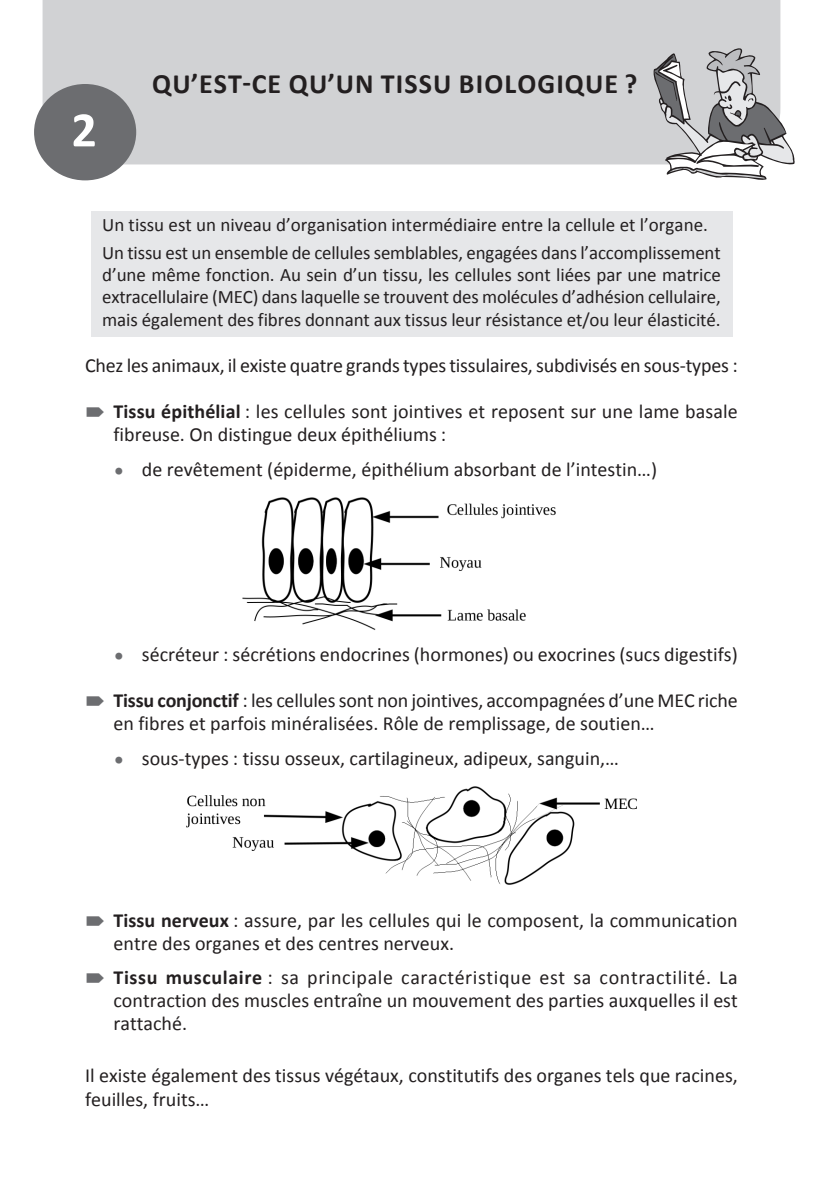
<style>
.page{position:relative;width:823px;height:1191px;background:#fff}
.page>*{position:absolute;margin:0;border:0;box-sizing:border-box;transform-origin:0 0}
.t1{font:700 50px "Calibri";color:#fff}
.t2{font:700 28px "Calibri";letter-spacing:.04em;color:#231f20}
.t3{font:20px/23px "Calibri";color:#231f20}
.t4{font:19px/22.4px "Calibri";letter-spacing:-.005em;color:#231f20}
.s1{font-weight:700}
.s2{font-size:22px;color:#6c6d70}
</style>
<div class="page">
<div style="left:43px;top:0;width:737px;height:164px;background:#d1d2d4"></div>
<svg style="left:653px;top:48px;width:141px;height:132px"></svg>
<div style="left:34px;top:84px;width:102px;height:96px;background:#6c6d70;border-radius:50%"></div>
<div style="left:91px;top:211px;width:640px;height:30px;background:#e6e7e9"></div>
<div style="left:91px;top:239px;width:640px;height:97px;background:#e6e7e9"></div>
<img style="left:242px;top:497px;width:314px;height:133px">
<img style="left:186px;top:786px;width:451px;height:99px">
<h1 class="t1" style="left:71px;top:94px;width:27px">2</h1>
<h2 class="t2" style="left:152px;top:64px;width:486px">QU’EST-CE QU’UN TISSU BIOLOGIQUE ?</h2>
<p class="t4" style="left:102px;top:211px;width:619px;line-height:27.6px">Un tissu est un niveau d’organisation intermédiaire entre la cellule et l’organe.<br>Un tissu est un ensemble de cellules semblables, engagées dans l’accomplissement</p>
<p class="t4" style="left:102px;top:263px;width:620px;text-align:justify">d’une même fonction. Au sein d’un tissu, les cellules sont liées par une matrice extracellulaire (MEC) dans laquelle se trouvent des molécules d’adhésion cellulaire, mais également des fibres donnant aux tissus leur résistance et/ou leur élasticité.</p>
<p class="t3" style="left:85px;top:354px;width:653px">Chez les animaux, il existe quatre grands types tissulaires, subdivisés en sous-types :</p>
<p class="t3" style="left:113px;top:399px;width:625px"><span class="s1">Tissu épithélial</span> : les cellules sont jointives et reposent sur une lame basale fibreuse. On distingue deux épithéliums :</p>
<p class="t3" style="left:113px;top:458px;width:544px"><span class="s2">•</span> de revêtement (épiderme, épithélium absorbant de l’intestin…)</p>
<p class="t3" style="left:113px;top:643px;width:625px"><span class="s2">•</span> sécréteur : sécrétions endocrines (hormones) ou exocrines (sucs digestifs)</p>
<p class="t3" style="left:113px;top:689px;width:625px"><span class="s1">Tissu conjonctif</span> : les cellules sont non jointives, accompagnées d’une MEC riche en fibres et parfois minéralisées. Rôle de remplissage, de soutien…</p>
<p class="t3" style="left:113px;top:747px;width:506px"><span class="s2">•</span> sous-types : tissu osseux, cartilagineux, adipeux, sanguin,…</p>
<p class="t3" style="left:113px;top:908px;width:625px"><span class="s1">Tissu nerveux</span> : assure, par les cellules qui le composent, la communication entre des organes et des centres nerveux.</p>
<p class="t3" style="left:113px;top:966px;width:625px;text-align:justify"><span class="s1">Tissu musculaire</span> : sa principale caractéristique est sa contractilité. La contraction des muscles entraîne un mouvement des parties auxquelles il est rattaché.</p>
<p class="t3" style="left:85px;top:1063px;width:653px;line-height:24px">Il existe également des tissus végétaux, constitutifs des organes tels que racines, feuilles, fruits…</p>
</div>
